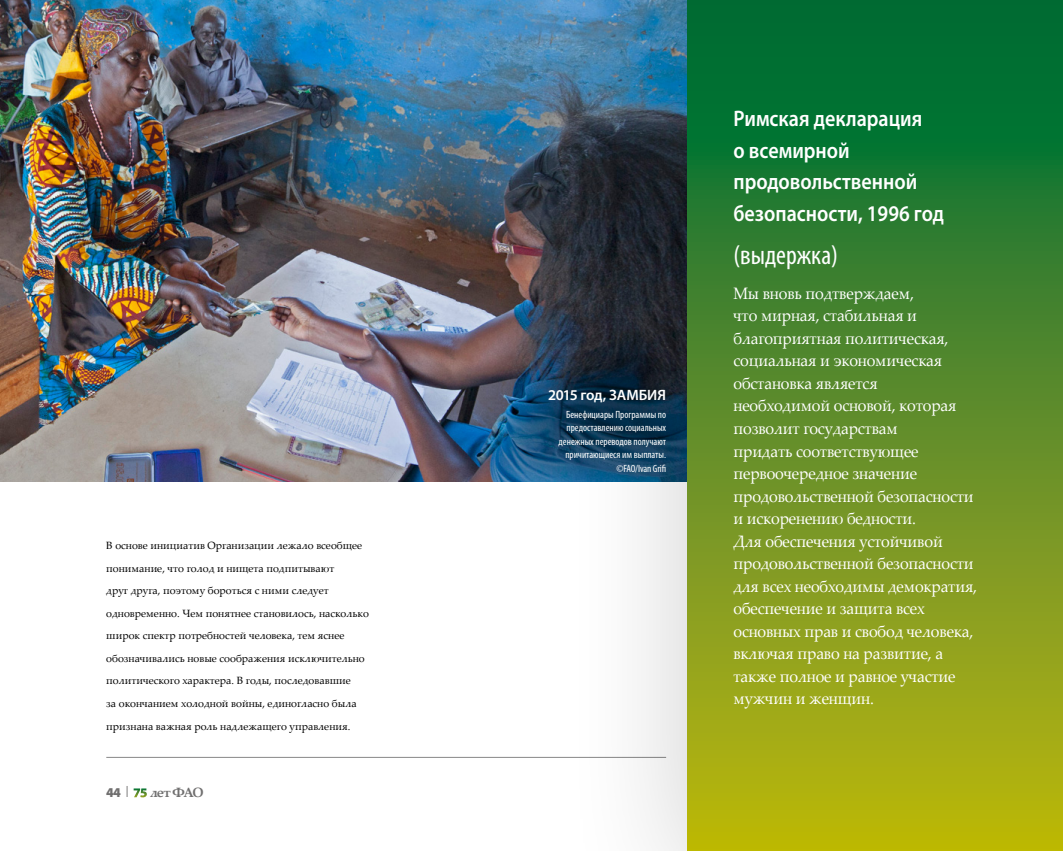
<style>
.page{position:relative;width:1063px;height:851px;background:#fff}
.page>*{position:absolute;margin:0;border:0;box-sizing:border-box;transform-origin:0 0}
.t1{font:condensed 27px "Myriad Pro";color:#fff}
.t2{font:600 22.5px/31.5px "Myriad Pro";color:#fff;scale:.89 1}
.t3{font:16.5px/22.5px "Palatino Linotype";letter-spacing:-.01em;color:#fff;scale:.94 1}
.t4{font:600 15px "Myriad Pro";letter-spacing:-.015em;color:#fff}
.t5{font:700 13.5px "Palatino Linotype";letter-spacing:-.09em;color:#706f6f}
.t6{font:10.5px/22.5px "Palatino Linotype";color:#000}
.t7{font:condensed 10.5px/13.5px "Myriad Pro";color:#fff;text-align:right}
.s1{font-family:"Myriad Pro";font-weight:900}
.s2{font-weight:400;font-size:15px}
.s3{font-family:"Myriad Pro";font-weight:900;color:#fff}
</style>
<div class="page">
<hr style="left:106px;top:757px;width:560px;height:1px;background:#878787">
<img style="left:0;top:0;width:558px;height:481px">
<div style="left:558px;top:0;width:505px;height:850px;background:#000;opacity:.2"></div>
<svg style="left:687px;top:0;width:376px;height:850px"></svg>
<img style="left:486px;top:324px;width:201px;height:156px">
<p class="t6" style="left:106px;top:534px;width:264px">В основе инициатив Организации лежало всеобщее понимание, что голод и нищета подпитывают<br>друг друга, поэтому бороться с ними следует одновременно. Чем понятнее становилось, насколько широк спектр потребностей человека, тем яснее обозначивались новые cоображения исключительно политического характера. В годы, последовавшие<br>за окончанием холодной войны, единогласно была признана важная роль надлежащего управления.</p>
<p class="t5" style="left:106px;top:783px;width:99px"><span class="s1">44</span> <span class="s2">|</span> <span class="s3">75</span> лет ФАО</p>
<p class="t4" style="left:548px;top:385px;width:120px">2015 год, ЗАМБИЯ</p>
<p class="t7" style="left:559px;top:407px;width:109px">Бенефициары Программы по предоставлению социальных денежных переводов получают причитающиеся им выплаты. ©FAO/Ivan Grifi</p>
<h2 class="t2" style="left:733px;top:102px;width:238px">Римская декларация<br>о всемирной продовольственной безопасности, 1996 год</h2>
<h1 class="t1" style="left:733px;top:239px;width:106px">(выдержка)</h1>
<p class="t3" style="left:733px;top:281px;width:261px">Мы вновь подтверждаем,<br>что мирная, стабильная и благоприятная политическая, социальная и экономическая обстановка является необходимой основой, которая позволит государствам<br>придать соответствующее первоочередное значение продовольственной безопасности и искоренению бедности.<br>Для обеспечения устойчивой продовольственной безопасности для всех необходимы демократия, обеспечение и защита всех основных прав и свобод человека, включая право на развитие, а также полное и равное участие мужчин и женщин.</p>
</div>
